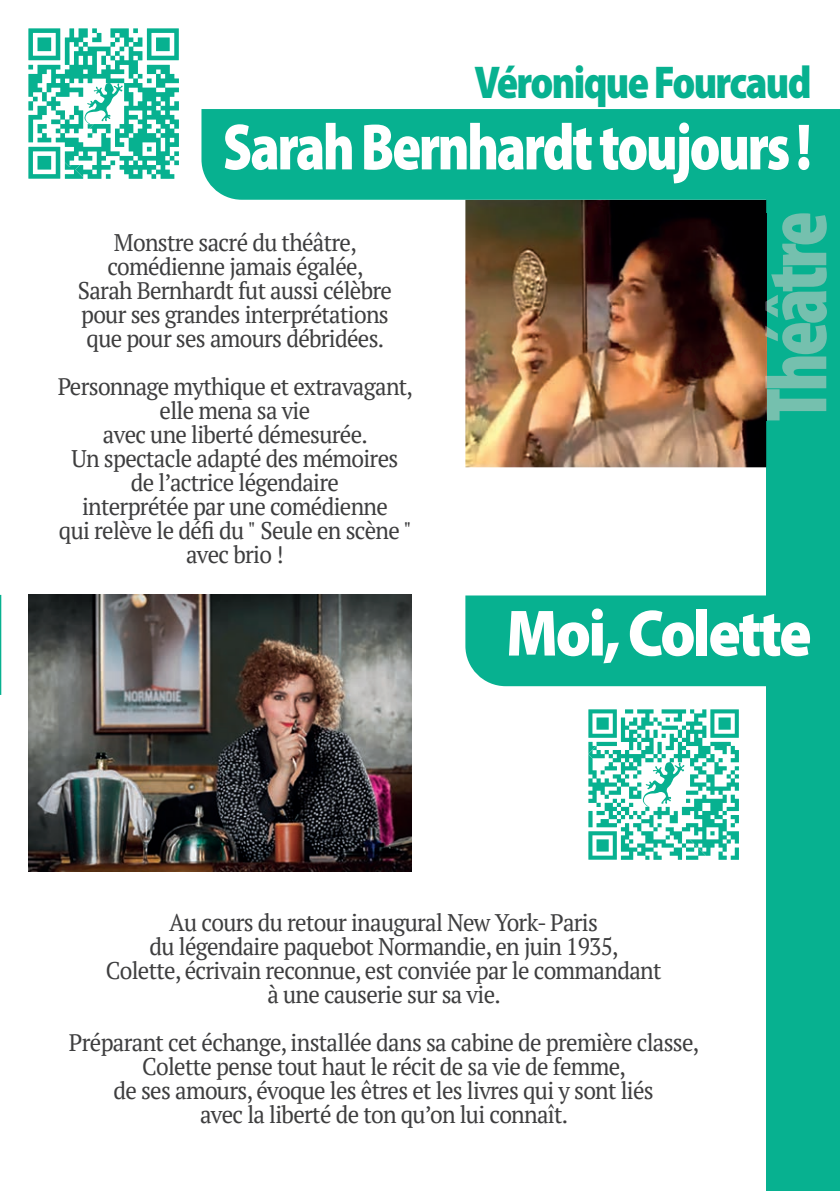
<style>
.page{position:relative;width:840px;height:1191px;background:#fff}
.page>*{position:absolute;margin:0;border:0;box-sizing:border-box;transform-origin:0 0}
.t1{font:900 condensed 88px "Myriad Pro";letter-spacing:-.04em;color:#75c0ae;scale:.91 1}
.t2{font:900 semi-condensed 66px "Myriad Pro";letter-spacing:-.04em;color:#fff;scale:.85 1}
.t3{font:900 66px "Myriad Pro";letter-spacing:-.04em;color:#fff;scale:.91 1}
.t4{font:900 semi-condensed 46.2px "Myriad Pro";letter-spacing:-.04em;color:#07b190;scale:.91 1}
.t5{font:24px/24px "PT Serif";letter-spacing:-.03em;color:#3e3e3f;text-align:center;scale:.95 1}
</style>
<div class="page">
<div style="left:765px;top:199px;width:74px;height:992px;background:#07b190"></div>
<img style="left:465px;top:200px;width:300px;height:267px">
<img style="left:28px;top:595px;width:383px;height:276px">
<img style="left:764px;top:213px;width:1px;height:207px">
<svg style="left:28px;top:28px;width:151px;height:151px"></svg>
<svg style="left:0;top:595px;width:1px;height:100px"></svg>
<svg style="left:588px;top:709px;width:150px;height:151px"></svg>
<div style="left:201px;top:109px;width:638px;height:91px;background:#07b190"></div>
<div style="left:465px;top:595px;width:301px;height:91px;background:#07b190"></div>
<h3 class="t4" style="left:474px;top:52px;width:372px">Véronique Fourcaud</h3>
<h2 class="t2" style="left:223px;top:104px;width:693px">Sarah Bernhardt toujours !</h2>
<p class="t5" style="left:78px;top:230px;width:332px">Monstre sacré du théâtre, comédienne jamais égalée,<br>Sarah Bernhardt fut aussi célèbre pour ses grandes interprétations que pour ses amours débridées.</p>
<p class="t5" style="left:58px;top:374px;width:375px">Personnage mythique et extravagant, elle mena sa vie<br>avec une liberté démesurée.<br>Un spectacle adapté des mémoires de l’actrice légendaire<br>interprétée par une comédienne<br>qui relève le défi du " Seule en scène " avec brio !</p>
<h1 class="t1" style="left:740px;top:421px;width:232px;rotate:-90deg">Théâtre</h1>
<h2 class="t3" style="left:505px;top:589px;width:337px">Moi, Colette</h2>
<p class="t5" style="left:106px;top:910px;width:586px">Au cours du retour inaugural New York- Paris<br>du légendaire paquebot Normandie, en juin 1935,<br>Colette, écrivain reconnue, est conviée par le commandant à une causerie sur sa vie.</p>
<p class="t5" style="left:69px;top:1030px;width:664px">Préparant cet échange, installée dans sa cabine de première classe, Colette pense tout haut le récit de sa vie de femme,<br>de ses amours, évoque les êtres et les livres qui y sont liés<br>avec la liberté de ton qu’on lui connaît.</p>
</div>
